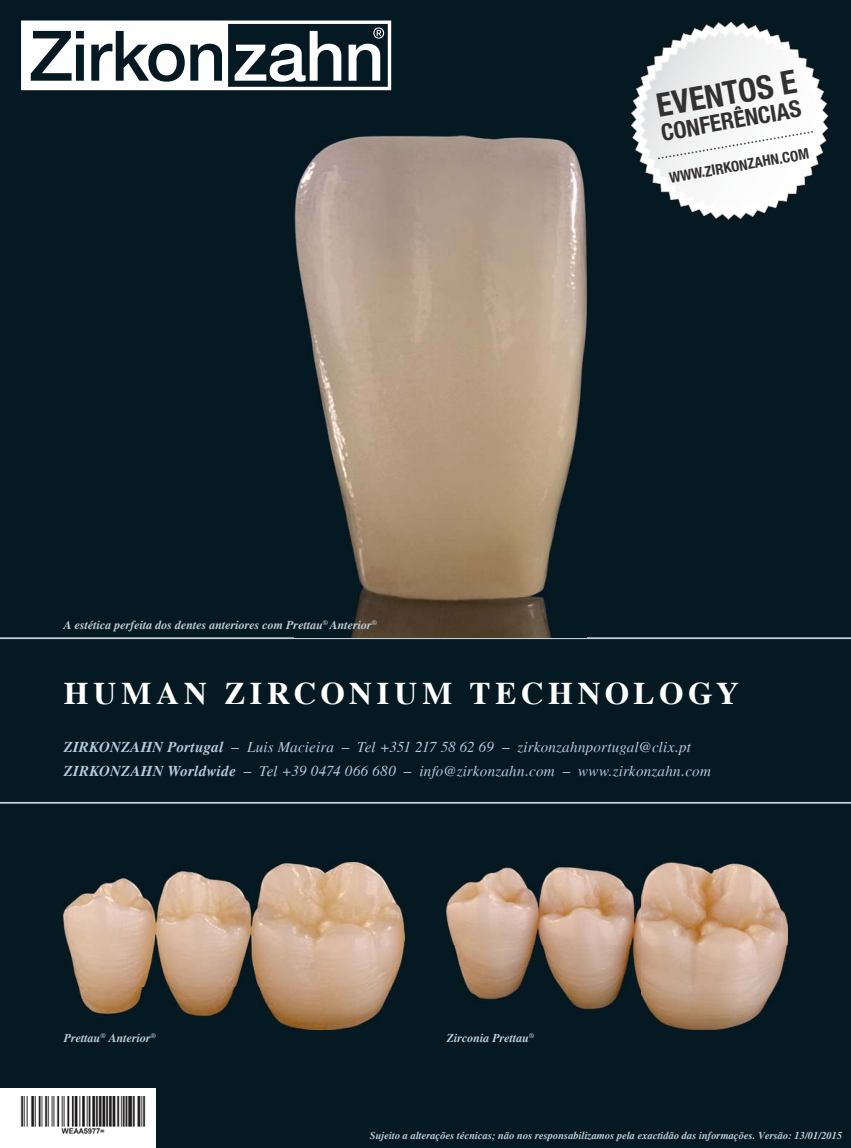
<style>
.page{position:relative;width:851px;height:1148px;background:#fff}
.page>*{position:absolute;margin:0;border:0;box-sizing:border-box;transform-origin:0 0}
.t1{font:700 condensed 32.7px "Helvetica Neue LT Std";color:#323031}
.t2{font:700 31.5px "Times";letter-spacing:.145em;color:#fff}
.t3{font:700 condensed 23.4px "Helvetica Neue LT Std";color:#323031}
.t4{font:italic 15px/24px "Times";letter-spacing:.01em;color:#b5ccdf}
.t5{font:700 condensed 14.7px "Helvetica Neue LT Std";color:#323031}
.t6{font:italic 700 12px "Times";color:#c4ced4}
.t7{font:italic 700 10.5px "Times";color:#c4ced4}
.s1{font-weight:700}
</style>
<div class="page">
<div style="left:0;top:0;width:850px;height:1147px;background:#051922"></div>
<svg style="left:21px;top:21px;width:370px;height:69px"></svg>
<div style="left:156px;top:50px;width:21px;height:25px;background:#fff;border-radius:50%"></div>
<svg style="left:0;top:637px;width:850px;height:166px"></svg>
<img style="left:295px;top:136px;width:291px;height:501px">
<img style="left:64px;top:862px;width:340px;height:167px">
<img style="left:446px;top:862px;width:341px;height:167px">
<div style="left:0;top:1088px;width:155px;height:59px;background:#fff"></div>
<img style="left:21px;top:1096px;width:125px;height:38px">
<svg style="left:631px;top:22px;width:197px;height:197px"></svg>
<p class="t6" style="left:64px;top:618px;width:315px">A estética perfeita dos dentes anteriores com Prettau<sup>®</sup> Anterior<sup>®</sup></p>
<h1 class="t1" style="left:653px;top:87px;width:143px;rotate:-10deg">EVENTOS E</h1>
<h3 class="t3" style="left:659px;top:119px;width:143px;rotate:-10deg">CONFERÊNCIAS</h3>
<p class="t5" style="left:668px;top:169px;width:143px;rotate:-10deg">WWW.ZIRKONZAHN.COM</p>
<h2 class="t2" style="left:64px;top:675px;width:676px">HUMAN ZIRCONIUM TECHNOLOGY</h2>
<p class="t4" style="left:64px;top:735px;width:648px"><span class="s1">ZIRKONZAHN Portugal</span> – Luis Macieira – Tel +351 217 58 62 69 – zirkonzahnportugal@clix.pt<br><span class="s1">ZIRKONZAHN Worldwide</span> – Tel +39 0474 066 680 – info@zirkonzahn.com – www.zirkonzahn.com</p>
<p class="t6" style="left:64px;top:1031px;width:94px">Prettau<sup>®</sup> Anterior<sup>®</sup></p>
<p class="t6" style="left:446px;top:1031px;width:89px">Zirconia Prettau<sup>®</sup></p>
<p class="t7" style="left:370px;top:1129px;width:474px">Sujeito a alterações técnicas; não nos responsabilizamos pela exactidão das informações. Versão: 13/01/2015</p>
</div>
